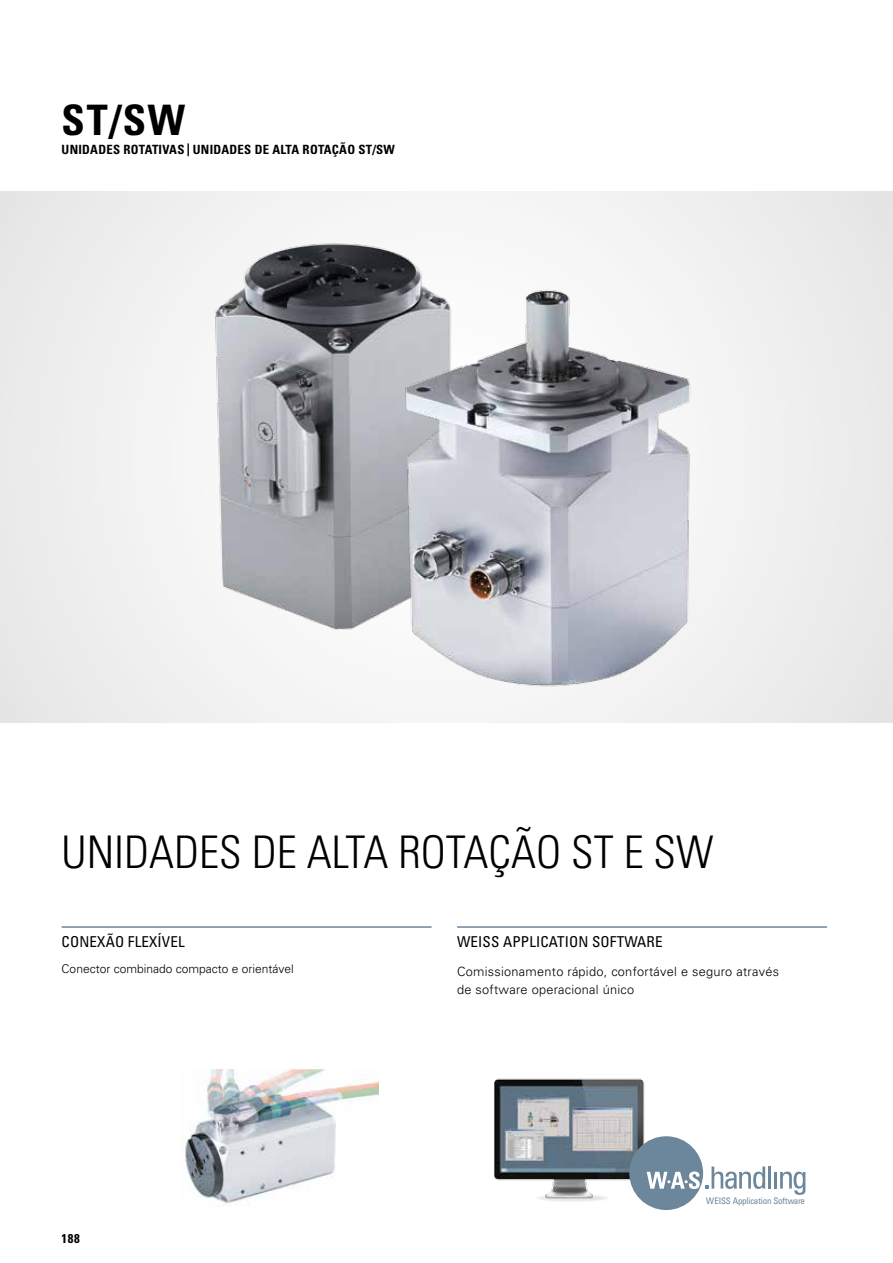
<style>
.page{position:relative;width:893px;height:1263px;background:#fff}
.page>*{position:absolute;margin:0;border:0;box-sizing:border-box;transform-origin:0 0}
.t1{font:300 condensed 45px "Univers";color:#000}
.t2{font:700 condensed 42px "Univers";color:#000}
.t3{font:condensed 15px "Univers";letter-spacing:.01em;color:#000}
.t4{font:300 12.75px/18px "Univers";letter-spacing:.02em;color:#000}
.t5{font:700 condensed 12.75px "Univers";letter-spacing:.02em;color:#000}
.t6{font:300 12px "Univers";color:#000}
.t7{font:condensed 9px "Univers";letter-spacing:-.025em;color:#6c879c}
</style>
<div class="page">
<div style="left:0;top:191px;width:893px;height:532px;background:#efefef"></div>
<img style="left:493px;top:1078px;width:152px;height:123px">
<svg style="left:629px;top:1136px;width:136px;height:74px"></svg>
<hr style="left:768px;top:1166px;width:3px;height:22px;background:#6c879c">
<hr style="left:774px;top:1172px;width:3px;height:16px;background:#6c879c">
<svg style="left:780px;top:1171px;width:25px;height:24px"></svg>
<img style="left:180px;top:1069px;width:199px;height:138px">
<img style="left:215px;top:243px;width:290px;height:407px">
<img style="left:388px;top:282px;width:302px;height:404px">
<hr style="left:62px;top:926px;width:370px;height:2px;background:#6c879c">
<hr style="left:457px;top:926px;width:370px;height:2px;background:#6c879c">
<h2 class="t2" style="left:62px;top:94px;width:125px">ST/SW</h2>
<p class="t5" style="left:62px;top:142px;width:335px">UNIDADES ROTATIVAS | UNIDADES DE ALTA ROTAÇÃO ST/SW</p>
<h1 class="t1" style="left:62px;top:825px;width:653px">UNIDADES DE ALTA ROTAÇÃO ST E SW</h1>
<p class="t3" style="left:62px;top:932px;width:125px">CONEXÃO FLEXÍVEL</p>
<p class="t6" style="left:62px;top:961px;width:234px">Conector combinado compacto e orientável</p>
<p class="t5" style="left:62px;top:1231px;width:20px">188</p>
<p class="t3" style="left:457px;top:932px;width:207px">WEISS APPLICATION SOFTWARE</p>
<p class="t4" style="left:457px;top:962px;width:323px">Comissionamento rápido, confortável e seguro através de software operacional único</p>
<p class="t7" style="left:706px;top:1195px;width:100px">WEISS Application Software</p>
</div>
